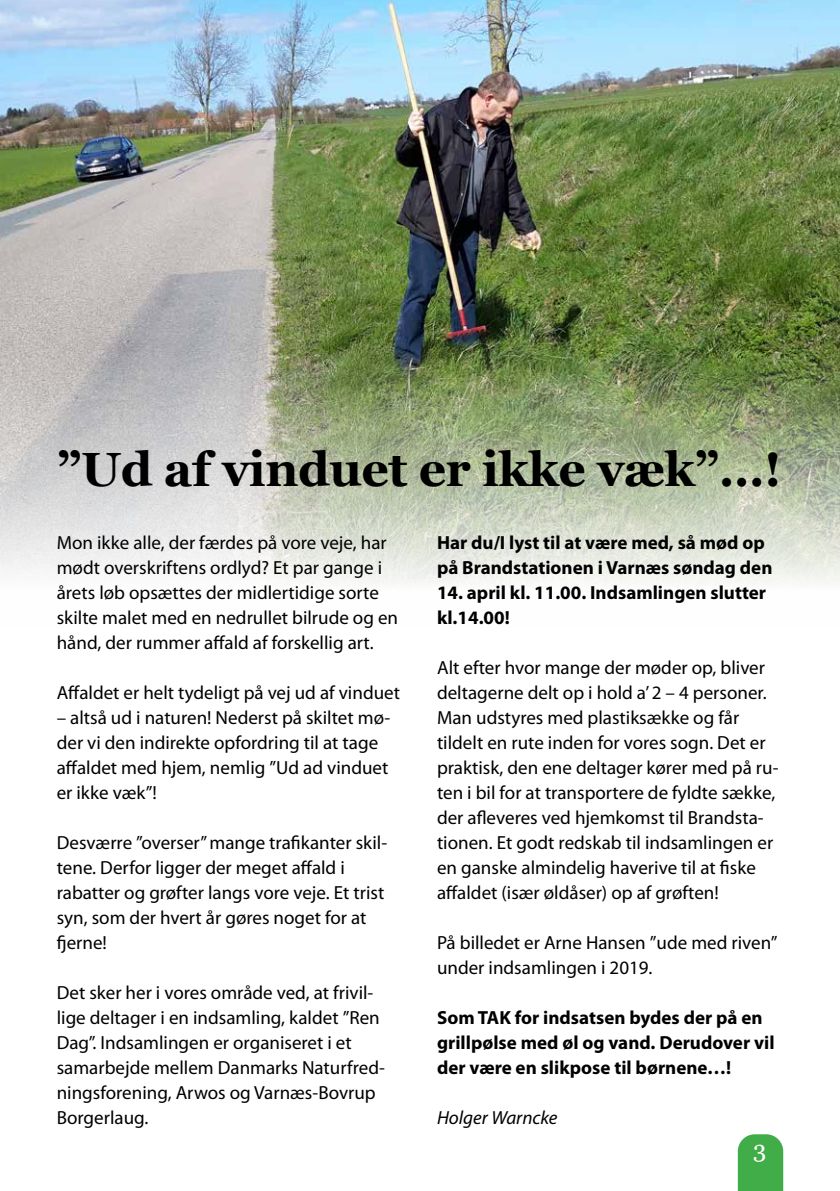
<style>
.page{position:relative;width:840px;height:1191px;background:#fff}
.page>*{position:absolute;margin:0;border:0;box-sizing:border-box;transform-origin:0 0}
.t1{font:700 48px "Georgia";letter-spacing:-.01em;color:#000}
.t2{font:24px "Georgia";color:#fff}
.t3{font:19px/25px "Myriad Pro";color:#000}
.t4{font:700 19px/25px "Myriad Pro";color:#000}
.t5{font:italic 19px "Myriad Pro";color:#000}
</style>
<div class="page">
<img style="left:0;top:0;width:839px;height:583px">
<svg style="left:737px;top:1134px;width:45px;height:57px;background:#4db255"></svg>
<h1 class="t1" style="left:57px;top:438px;width:726px">”Ud af vinduet er ikke væk”…!</h1>
<p class="t3" style="left:57px;top:530px;width:343px">Mon ikke alle, der færdes på vore veje, har mødt overskriftens ordlyd? Et par gange i årets løb opsættes der midlertidige sorte skilte malet med en nedrullet bilrude og en hånd, der rummer affald af forskellig art.</p>
<p class="t3" style="left:57px;top:680px;width:344px">Affaldet er helt tydeligt på vej ud af vinduet</p>
<p class="t3" style="left:57px;top:705px;width:335px">– altså ud i naturen! Nederst på skiltet mø&shy;der vi den indirekte opfordring til at tage affaldet med hjem, nemlig ”Ud ad vinduet er ikke væk”!</p>
<p class="t3" style="left:57px;top:830px;width:332px">Desværre ”overser” mange trafikanter skil&shy;tene. Derfor ligger der meget affald i rabatter og grøfter langs vore veje. Et trist syn, som der hvert år gøres noget for at fjerne!</p>
<p class="t3" style="left:57px;top:980px;width:329px">Det sker her i vores område ved, at frivil&shy;lige deltager i en indsamling, kaldet ”Ren Dag”. Indsamlingen er organiseret i et samarbejde mellem Danmarks Naturfred&shy;ningsforening, Arwos og Varnæs-Bovrup Borgerlaug.</p>
<p class="t4" style="left:437px;top:530px;width:337px">Har du/I lyst til at være med, så mød op på Brandstationen i Varnæs søndag den</p>
<p class="t4" style="left:437px;top:580px;width:330px">14. april kl. 11.00. Indsamlingen slutter kl.14.00!</p>
<p class="t3" style="left:437px;top:655px;width:343px">Alt efter hvor mange der møder op, bliver deltagerne delt op i hold a’ 2 – 4 personer.<br>Man udstyres med plastiksække og får tildelt en rute inden for vores sogn. Det er praktisk, den ene deltager kører med på ru&shy;ten i bil for at transportere de fyldte sække, der afleveres ved hjemkomst til Brandsta&shy;tionen. Et godt redskab til indsamlingen er en ganske almindelig haverive til at fiske affaldet (især øldåser) op af grøften!</p>
<p class="t3" style="left:437px;top:930px;width:341px">På billedet er Arne Hansen ”ude med riven” under indsamlingen i 2019.</p>
<p class="t4" style="left:437px;top:1005px;width:339px">Som TAK for indsatsen bydes der på en grillpølse med øl og vand. Derudover vil der være en slikpose til børnene…!</p>
<p class="t5" style="left:437px;top:1107px;width:122px">Holger Warncke</p>
<p class="t2" style="left:752px;top:1138px;width:15px">3</p>
</div>
